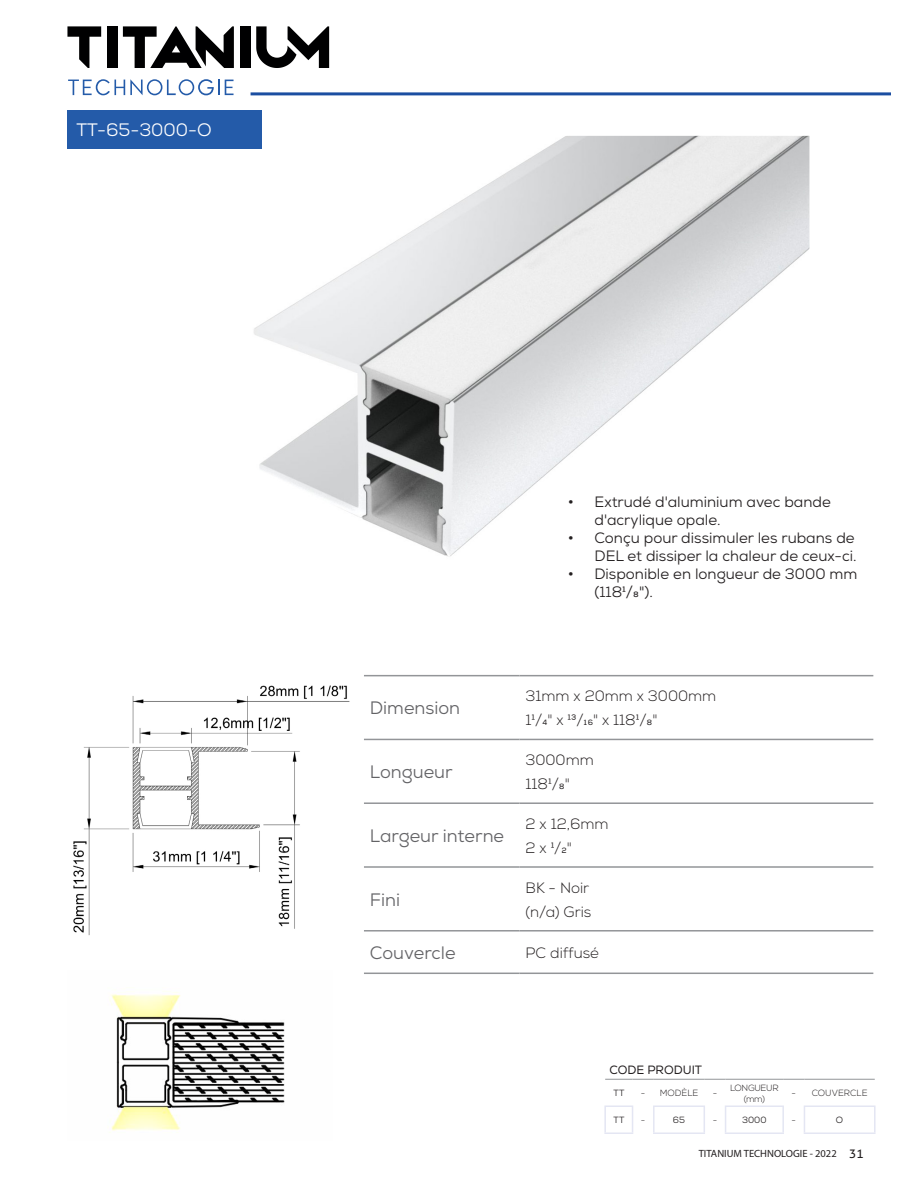
<style>
.page{position:relative;width:918px;height:1188px;background:#fff}
.page>*{position:absolute;margin:0;border:0;box-sizing:border-box;transform-origin:0 0}
.t1{font:18px "Nexa";color:#636366}
.t2{font:18px "Nexa";color:#fff}
.t3{font:15px/18px "Nexa";color:#231f20}
.t4{font:300 15px/24px "Nexa";color:#231f20}
.t5{font:12px "Nexa";color:#231f20}
.t6{font:10.5px "Myriad Pro";color:#231f20}
.t7{font:300 9px "Nexa";color:#231f20}
.t8{font:300 9px/10.8px "Nexa";letter-spacing:-.03em;color:#231f20;text-align:center}
.t9{font:9px "Nexa";color:#231f20}
.s1{font-weight:300;font-size:18px}
.s2{font-family:"Aller";font-size:12px}
</style>
<div class="page">
<hr style="left:251px;top:92px;width:640px;height:3px;background:#1b4ea1">
<img style="left:110px;top:992px;width:175px;height:139px">
<img style="left:254px;top:136px;width:555px;height:420px">
<img style="left:73px;top:685px;width:277px;height:250px">
<div style="left:68px;top:111px;width:194px;height:38px;background:#245ba9"></div>
<hr style="left:364px;top:675px;width:156px;height:1px;background:#939598">
<hr style="left:520px;top:675px;width:353px;height:1px;background:#939598">
<hr style="left:364px;top:739px;width:156px;height:1px;background:#939598">
<hr style="left:520px;top:739px;width:353px;height:1px;background:#939598">
<hr style="left:364px;top:802px;width:156px;height:2px;background:#939598">
<hr style="left:520px;top:802px;width:353px;height:2px;background:#939598">
<hr style="left:364px;top:866px;width:156px;height:2px;background:#939598">
<hr style="left:520px;top:866px;width:353px;height:2px;background:#939598">
<hr style="left:364px;top:930px;width:156px;height:2px;background:#939598">
<hr style="left:520px;top:930px;width:353px;height:2px;background:#939598">
<hr style="left:364px;top:973px;width:156px;height:1px;background:#939598">
<hr style="left:520px;top:973px;width:353px;height:1px;background:#939598">
<svg style="left:605px;top:1079px;width:49px;height:1px"></svg>
<hr style="left:654px;top:1079px;width:50px;height:1px;background:#939598">
<svg style="left:704px;top:1079px;width:22px;height:1px"></svg>
<hr style="left:726px;top:1079px;width:57px;height:1px;background:#939598">
<svg style="left:783px;top:1079px;width:21px;height:1px"></svg>
<hr style="left:804px;top:1079px;width:71px;height:1px;background:#939598">
<hr style="left:804px;top:1106px;width:72px;height:1px;background:#e4e6f3">
<hr style="left:874px;top:1107px;width:2px;height:25px;background:#e4e6f3">
<hr style="left:804px;top:1132px;width:72px;height:2px;background:#e4e6f3">
<hr style="left:725px;top:1132px;width:59px;height:2px;background:#e4e6f3">
<hr style="left:653px;top:1132px;width:52px;height:2px;background:#e4e6f3">
<svg style="left:604px;top:1106px;width:270px;height:27px"></svg>
<hr style="left:604px;top:1132px;width:29px;height:2px;background:#e4e6f3">
<svg style="left:68px;top:79px;width:166px;height:16px"></svg>
<div style="left:240px;top:26px;width:10px;height:42px;background:#000001"></div>
<svg style="left:123px;top:26px;width:111px;height:42px"></svg>
<svg style="left:67px;top:26px;width:34px;height:42px"></svg>
<div style="left:107px;top:26px;width:10px;height:42px;background:#000001"></div>
<svg style="left:256px;top:26px;width:73px;height:42px"></svg>
<p class="t2" style="left:76px;top:119px;width:137px">TT-65-3000-O</p>
<p class="t1" style="left:370px;top:697px;width:92px">Dimension</p>
<p class="t1" style="left:370px;top:760px;width:84px">Longueur</p>
<p class="t3" style="left:595px;top:492px;width:238px;text-indent:-27px"><span class="s1">•</span> Extrudé d'aluminium avec bande d'acrylique opale.</p>
<p class="t3" style="left:568px;top:528px;width:291px;text-align:right"><span class="s1">•</span> Conçu pour dissimuler les rubans de<br>DEL et dissiper la chaleur de ceux-ci.</p>
<p class="t3" style="left:595px;top:564px;width:264px;text-indent:-27px"><span class="s1">•</span> Disponible en longueur de 3000 mm (1181/8").</p>
<p class="t4" style="left:526px;top:684px;width:192px">31mm x 20mm x 3000mm<br>11/4" x 13/16" x 1181/8"</p>
<p class="t4" style="left:526px;top:748px;width:70px">3000mm<br>1181/8"</p>
<p class="t1" style="left:370px;top:824px;width:136px">Largeur interne</p>
<p class="t4" style="left:526px;top:812px;width:84px">2 x 12,6mm<br>2 x 1/2"</p>
<p class="t1" style="left:370px;top:888px;width:32px">Fini</p>
<p class="t4" style="left:526px;top:876px;width:67px">BK - Noir (n/a) Gris</p>
<p class="t1" style="left:370px;top:941px;width:87px">Couvercle</p>
<p class="t4" style="left:526px;top:941px;width:75px">PC diffusé</p>
<p class="t5" style="left:609px;top:1062px;width:94px">CODE PRODUIT</p>
<p class="t9" style="left:614px;top:1087px;width:12px">TT</p>
<p class="t7" style="left:641px;top:1088px;width:59px">- MODÈLE</p>
<p class="t7" style="left:713px;top:1088px;width:6px">-</p>
<p class="t8" style="left:730px;top:1082px;width:50px">LONGUEUR (mm)</p>
<p class="t7" style="left:792px;top:1088px;width:77px">- COUVERCLE</p>
<p class="t9" style="left:614px;top:1114px;width:12px">TT</p>
<p class="t7" style="left:641px;top:1115px;width:6px">-</p>
<p class="t9" style="left:673px;top:1114px;width:14px">65</p>
<p class="t7" style="left:713px;top:1115px;width:6px">-</p>
<p class="t9" style="left:742px;top:1114px;width:26px">3000</p>
<p class="t7" style="left:792px;top:1115px;width:6px">-</p>
<p class="t9" style="left:836px;top:1114px;width:9px">O</p>
<p class="t6" style="left:699px;top:1147px;width:166px">TITANIUM TECHNOLOGIE - 2022 <span class="s2">31</span></p>
</div>
